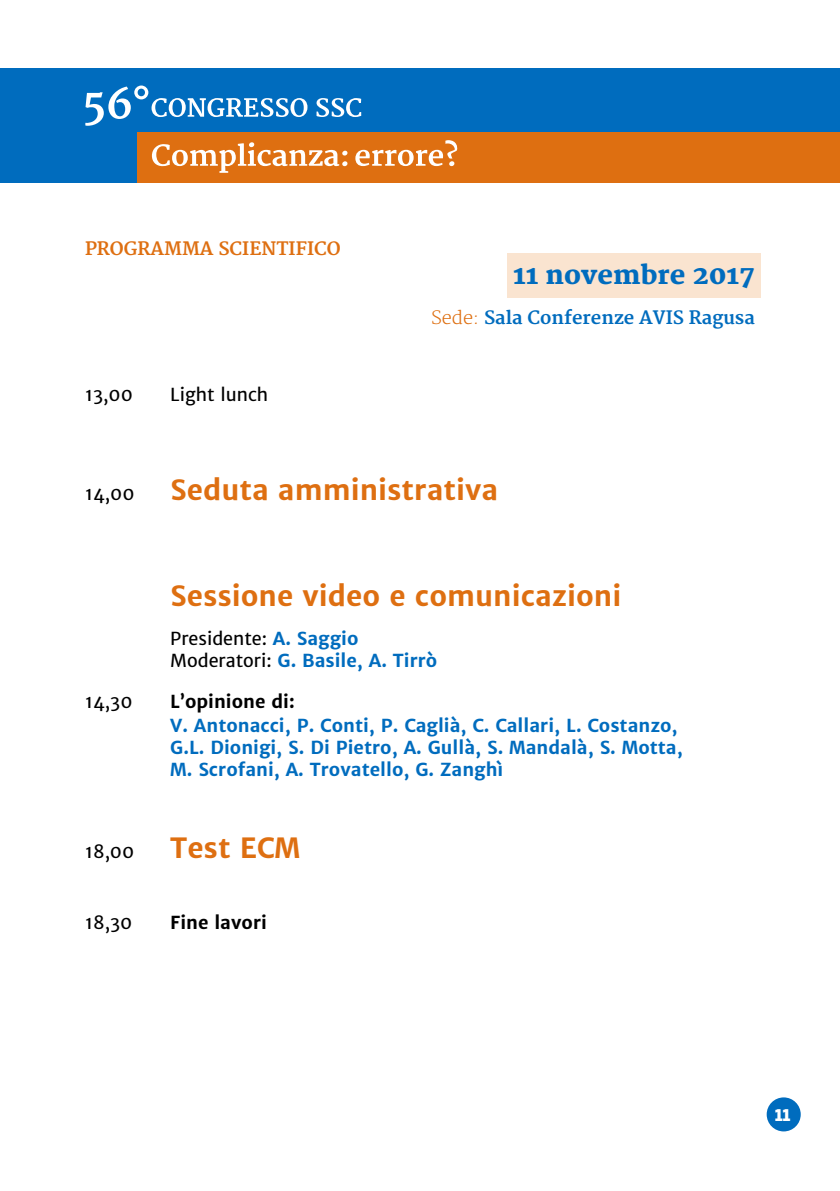
<style>
.page{position:relative;width:840px;height:1191px;background:#fff}
.page>*{position:absolute;margin:0;border:0;box-sizing:border-box;transform-origin:0 0}
.t1{font:700 28px "Merriweather Sans";color:#de6f11}
.t2{font:800 26px "Merriweather";color:#006cbe}
.t3{font:700 18px/22px "Merriweather Sans";color:#006cbe}
.t4{font:18px "Merriweather Sans";color:#000}
.t5{font:700 18px "Merriweather";color:#006cbe}
.t6{font:700 18px "Merriweather Sans";color:#000}
.t7{font:700 18px "Merriweather";color:#de6f11}
.t8{font:900 16px "Benton Sans";color:#fff}
.s1{font-weight:300;color:#de6f11}
.s2{font-weight:400;color:#000}
</style>
<div class="page">
<div style="left:0;top:68px;width:839px;height:114px;background:#006cbe"></div>
<div style="left:137px;top:132px;width:702px;height:50px;background:#de6f11"></div>
<svg style="left:152px;top:142px;width:195px;height:31px"></svg>
<svg style="left:355px;top:140px;width:102px;height:26px"></svg>
<svg style="left:316px;top:98px;width:45px;height:19px"></svg>
<svg style="left:85px;top:86px;width:222px;height:40px"></svg>
<div style="left:766px;top:1097px;width:34px;height:34px;background:#006cbe;border-radius:50%"></div>
<div style="left:506px;top:254px;width:254px;height:44px;background:#fae4d0"></div>
<p class="t7" style="left:85px;top:238px;width:257px">PROGRAMMA SCIENTIFICO</p>
<p class="t4" style="left:85px;top:382px;width:49px">13,00</p>
<p class="t4" style="left:170px;top:382px;width:99px">Light lunch</p>
<h2 class="t2" style="left:512px;top:260px;width:243px">11 novembre 2017</h2>
<p class="t5" style="left:431px;top:307px;width:325px"><span class="s1">Sede:</span> Sala Conferenze AVIS Ragusa</p>
<p class="t4" style="left:85px;top:482px;width:51px">14,00</p>
<h1 class="t1" style="left:170px;top:472px;width:329px">Seduta amministrativa</h1>
<h1 class="t1" style="left:170px;top:577px;width:452px">Sessione video e comunicazioni</h1>
<p class="t3" style="left:170px;top:627px;width:268px"><span class="s2">Presidente:</span> A. Saggio<br><span class="s2">Moderatori:</span> G. Basile, A. Tirrò</p>
<p class="t4" style="left:85px;top:689px;width:49px">14,30</p>
<p class="t6" style="left:170px;top:689px;width:126px">L’opinione di:</p>
<p class="t3" style="left:170px;top:714px;width:514px">V. Antonacci, P. Conti, P. Caglià, C. Callari, L. Costanzo,<br>G.L. Dionigi, S. Di Pietro, A. Gullà, S. Mandalà, S. Motta,<br>M. Scrofani, A. Trovatello, G. Zanghì</p>
<p class="t4" style="left:85px;top:839px;width:51px">18,00</p>
<h1 class="t1" style="left:170px;top:829px;width:132px">Test ECM</h1>
<p class="t4" style="left:85px;top:911px;width:49px">18,30</p>
<p class="t6" style="left:170px;top:911px;width:98px">Fine lavori</p>
<p class="t8" style="left:774px;top:1105px;width:17px">11</p>
</div>
